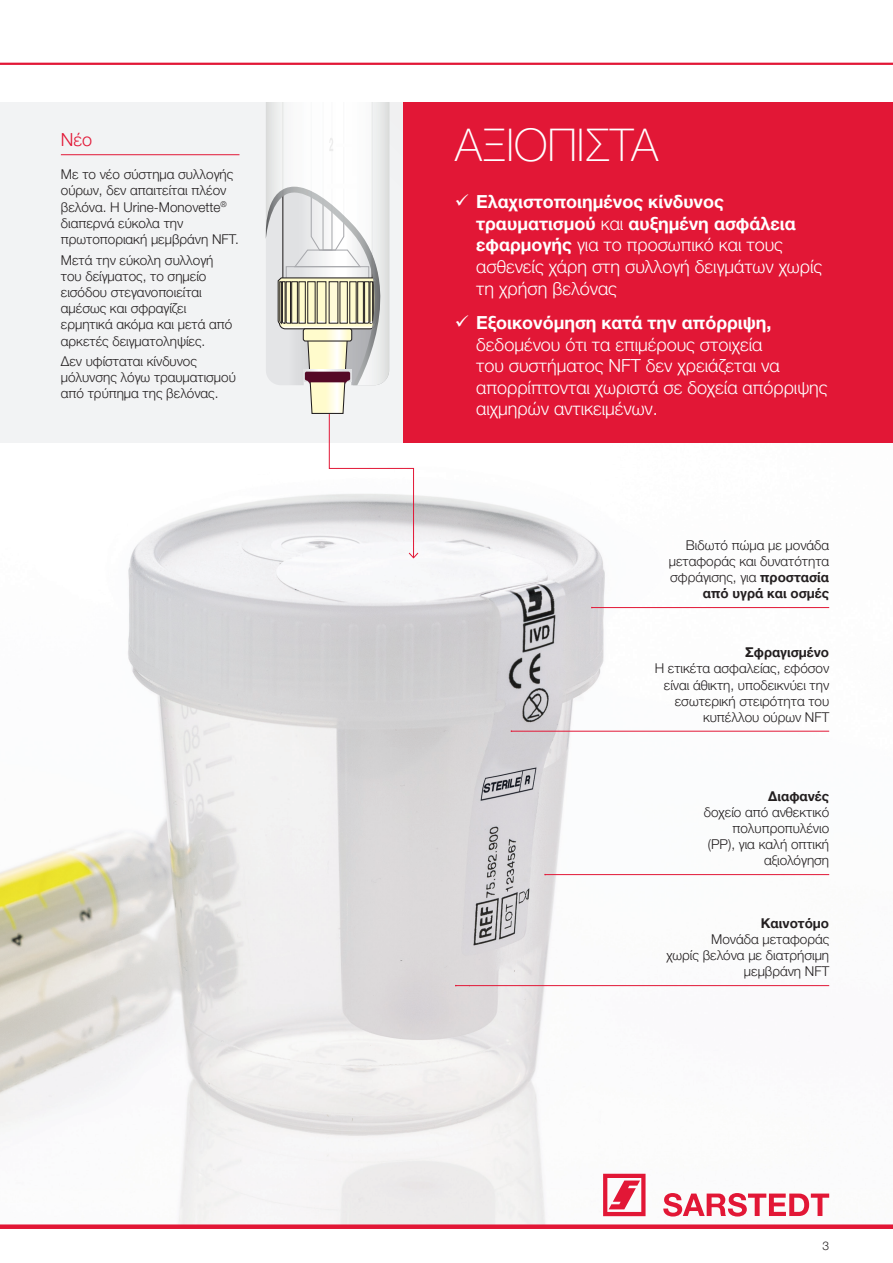
<style>
.page{position:relative;width:893px;height:1263px;background:#fff}
.page>*{position:absolute;margin:0;border:0;box-sizing:border-box;transform-origin:0 0}
.t1{font:100 45px "Helvetica Neue LTW1 G";color:#fff}
.t2{font:300 18px/21.6px "Helvetica Neue LTW1 G";color:#fff}
.t3{font:700 18px "Helvetica Neue LTW1 G";color:#fff}
.t4{font:300 18px "Helvetica Neue LTW1 G";color:#e21736}
.t5{font:300 13.5px/16.2px "Helvetica Neue LTW1 G";color:#231f20;text-align:right}
.t6{font:700 13.5px "Helvetica Neue LTW1 G";color:#231f20}
.t7{font:300 12px "Helvetica Neue LTW1 G";color:#231f20}
.s1{font-weight:700}
</style>
<div class="page">
<img style="left:0;top:442px;width:893px;height:782px">
<hr style="left:0;top:63px;width:893px;height:2px;background:#e21736">
<svg style="left:603px;top:1174px;width:42px;height:42px"></svg>
<svg style="left:663px;top:1193px;width:166px;height:23px"></svg>
<div style="left:0;top:1224px;width:893px;height:5px;background:#e21736"></div>
<hr style="left:511px;top:731px;width:318px;height:1px;background:#e21736">
<hr style="left:545px;top:874px;width:284px;height:1px;background:#e21736">
<hr style="left:592px;top:607px;width:237px;height:1px;background:#e21736">
<div style="left:0;top:102px;width:425px;height:340px;background:#f2f3f4"></div>
<hr style="left:61px;top:154px;width:178px;height:1px;background:#e21736">
<svg style="left:266px;top:102px;width:152px;height:456px"></svg>
<div style="left:404px;top:102px;width:489px;height:340px;background:#e21736"></div>
<hr style="left:456px;top:985px;width:373px;height:1px;background:#e21736">
<h2 class="t4" style="left:61px;top:129px;width:33px">Νέο</h2>
<p class="t5" style="left:61px;top:166px;width:180px;text-align:left">Με το νέο σύστημα συλλογής ούρων, δεν απαιτείται πλέον βελόνα. Η Urine-Monovette<sup>® </sup>διαπερνά εύκολα την πρωτοποριακή μεμβράνη NFT.</p>
<p class="t5" style="left:61px;top:252px;width:173px;text-align:left">Μετά την εύκολη συλλογή του δείγματος, το σημείο εισόδου στεγανοποιείται αμέσως και σφραγίζει ερμητικά ακόμα και μετά από αρκετές δειγματοληψίες.</p>
<p class="t5" style="left:61px;top:353px;width:176px;text-align:left">Δεν υφίσταται κίνδυνος μόλυνσης λόγω τραυματισμού από τρύπημα της βελόνας.</p>
<h1 class="t1" style="left:455px;top:118px;width:205px">ΑΞΙΌΠΙΣΤΑ</h1>
<h2 class="t2" style="left:476px;top:191px;width:347px"><span class="s1">Ελαχιστοποιημένος κίνδυνος τραυματισμού</span> και <span class="s1">αυξημένη ασφάλεια εφαρμογής</span> για το προσωπικό και τους ασθενείς χάρη στη συλλογή δειγμάτων χωρίς τη χρήση βελόνας</h2>
<h2 class="t3" style="left:476px;top:311px;width:297px">Εξοικονόμηση κατά την απόρριψη,</h2>
<h2 class="t2" style="left:476px;top:333px;width:353px">δεδομένου ότι τα επιμέρους στοιχεία<br>του συστήματος NFT δεν χρειάζεται να απορρίπτονται χωριστά σε δοχεία απόρριψης αιχμηρών αντικειμένων.</h2>
<p class="t5" style="left:669px;top:537px;width:162px">Βιδωτό πώμα με μονάδα μεταφοράς και δυνατότητα σφράγισης, για <span class="s1">προστασία από υγρά και οσμές</span></p>
<p class="t6" style="left:745px;top:644px;width:86px">Σφραγισμένο</p>
<p class="t5" style="left:655px;top:660px;width:176px">Η ετικέτα ασφαλείας, εφόσον είναι άθικτη, υποδεικνύει την εσωτερική στειρότητα του κυπέλλου ούρων NFT</p>
<p class="t6" style="left:768px;top:787px;width:62px">Διαφανές</p>
<p class="t5" style="left:704px;top:804px;width:127px">δοχείο από ανθεκτικό πολυπροπυλένιο (PP), για καλή οπτική αξιολόγηση</p>
<p class="t6" style="left:761px;top:915px;width:70px">Καινοτόμο</p>
<p class="t5" style="left:666px;top:931px;width:164px">Μονάδα μεταφοράς<br>χωρίς βελόνα με διατρήσιμη μεμβράνη NFT</p>
<p class="t7" style="left:822px;top:1238px;width:8px">3</p>
</div>
